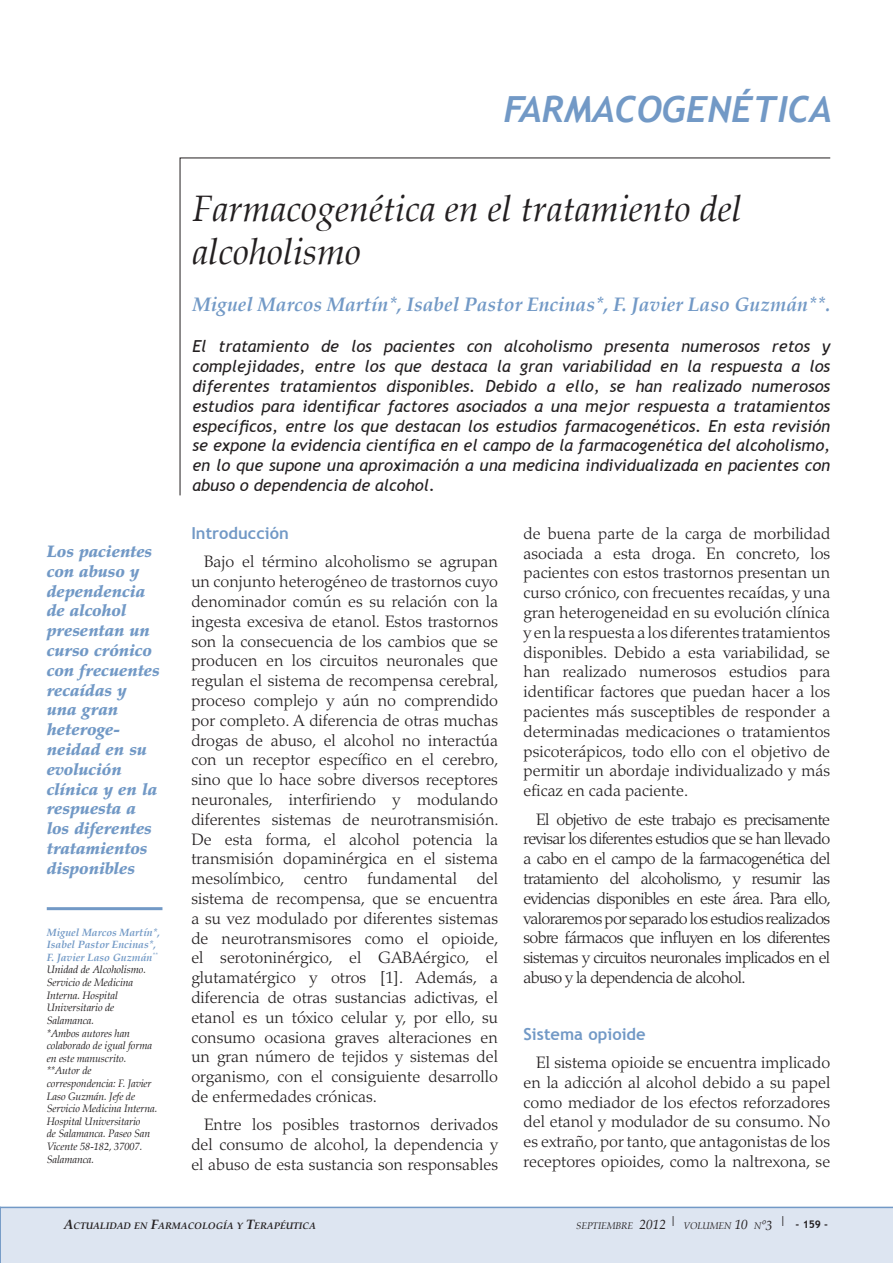
<style>
.page{position:relative;width:893px;height:1263px;background:#fff}
.page>*{position:absolute;margin:0;border:0;box-sizing:border-box;transform-origin:0 0}
.t1{font:italic 36px/43.2px "Palatino";color:#231f20}
.t2{font:italic 700 36px "Trebuchet";color:#7299c6}
.t3{font:italic 700 19.5px "Palatino";color:#7299c6}
.t4{font:300 16.5px/19.8px "Palatino";color:#231f20;text-align:justify}
.t5{font:italic 16.5px/19.8px "Trebuchet MS";color:#231f20;text-align:justify}
.t6{font:italic 900 16.5px/19.8px "Palatino";color:#7299c6}
.t7{font:700 16.5px "Trebuchet MS";color:#7299c6}
.t8{font:italic 10.5px/12.6px "Palatino";letter-spacing:-.01em;color:#231f20}
.t9{font:italic 700 9.45px "Palatino";color:#231f20}
.t10{font:italic 9.45px "Palatino";letter-spacing:-.015em;color:#231f20}
.s1{font-weight:700;color:#7299c6}
.s2{font-size:13.5px}
.s3{font-family:"Trebuchet MS";font-weight:700;font-style:normal;font-size:10.5px}
</style>
<div class="page">
<div style="left:1px;top:1207px;width:892px;height:56px;background:#dde5f1"></div>
<svg style="left:0;top:1207px;width:1px;height:56px"></svg>
<svg style="left:179px;top:157px;width:652px;height:339px"></svg>
<hr style="left:47px;top:907px;width:115px;height:3px;background:#7299c6">
<h1 class="t2" style="left:504px;top:87px;width:329px">FARMACOGENÉTICA</h1>
<p class="t6" style="left:47px;top:542px;width:114px">Los pacientes con abuso y dependencia de alcohol presentan un curso crónico con frecuentes recaídas y una gran heteroge&shy;neidad en su evolución clínica y en la respuesta a los diferentes tratamientos disponibles</p>
<p class="t8" style="left:47px;top:926px;width:115px"><span class="s1">Miguel Marcos Martín*,<br>Isabel Pastor Encinas*,<br>F. Javier Laso Guzmán</span><sup>**<br></sup>Unidad de Alcoholismo.<br>Servicio de Medicina<br>Interna. Hospital<br>Universitario de<br>Salamanca.<br>*Ambos autores han colaborado de igual forma en este manuscrito. **Autor de correspondencia: F. Javier<br>Laso Guzmán. Jefe de<br>Servicio Medicina Interna.<br>Hospital Universitario<br>de Salamanca. Paseo San<br>Vicente 58-182, 37007.<br>Salamanca.</p>
<h1 class="t1" style="left:192px;top:186px;width:551px">Farmacogenética en el tratamiento del alcoholismo</h1>
<p class="t3" style="left:192px;top:288px;width:639px">Miguel Marcos Martín*, Isabel Pastor Encinas*, F. Javier Laso Guzmán**.</p>
<p class="t5" style="left:192px;top:337px;width:639px">El tratamiento de los pacientes con alcoholismo presenta numerosos retos y complejidades, entre los que destaca la gran variabilidad en la respuesta a los diferentes tratamientos disponibles. Debido a ello, se han realizado numerosos estudios para identificar factores asociados a una mejor respuesta a tratamientos específicos, entre los que destacan los estudios farmacogenéticos. En esta revisión se expone la evidencia científica en el campo de la farmacogenética del alcoholismo, en lo que supone una aproximación a una medicina individualizada en pacientes con abuso o dependencia de alcohol.</p>
<p class="t7" style="left:191px;top:523px;width:99px">Introducción</p>
<p class="t4" style="left:191px;top:552px;width:309px;text-indent:13px">Bajo el término alcoholismo se agrupan un conjunto heterogéneo de trastornos cuyo denominador común es su relación con la ingesta excesiva de etanol. Estos trastornos son la consecuencia de los cambios que se producen en los circuitos neuronales que regulan el sistema de recompensa cerebral, proceso complejo y aún no comprendido por completo. A diferencia de otras muchas drogas de abuso, el alcohol no interactúa con un receptor específico en el cerebro, sino que lo hace sobre diversos receptores neuronales, interfiriendo y modulando diferentes sistemas de neurotransmisión.<br>De esta forma, el alcohol potencia la transmisión dopaminérgica en el sistema mesolímbico, centro fundamental del sistema de recompensa, que se encuentra a su vez modulado por diferentes sistemas de neurotransmisores como el opioide, el serotoninérgico, el GABAérgico, el glutamatérgico y otros [1]. Además, a diferencia de otras sustancias adictivas, el etanol es un tóxico celular y, por ello, su consumo ocasiona graves alteraciones en un gran número de tejidos y sistemas del organismo, con el consiguiente desarrollo de enfermedades crónicas.</p>
<p class="t4" style="left:191px;top:1115px;width:308px;text-indent:13px">Entre los posibles trastornos derivados del consumo de alcohol, la dependencia y el abuso de esta sustancia son responsables</p>
<p class="t4" style="left:524px;top:524px;width:308px">de buena parte de la carga de morbilidad asociada a esta droga. En concreto, los pacientes con estos trastornos presentan un curso crónico, con frecuentes recaídas, y una gran heterogeneidad en su evolución clínica y en la respuesta a los diferentes tratamientos disponibles. Debido a esta variabilidad, se han realizado numerosos estudios para identificar factores que puedan hacer a los pacientes más susceptibles de responder a determinadas medicaciones o tratamientos psicoterápicos, todo ello con el objetivo de permitir un abordaje individualizado y más eficaz en cada paciente.</p>
<p class="t4" style="left:524px;top:809px;width:309px;text-indent:13px">El objetivo de este trabajo es precisamente revisar los diferentes estudios que se han llevado a cabo en el campo de la farmacogenética del tratamiento del alcoholismo, y resumir las evidencias disponibles en este área. Para ello, valoraremos por separado los estudios realizados sobre fármacos que influyen en los diferentes sistemas y circuitos neuronales implicados en el abuso y la dependencia de alcohol.</p>
<p class="t7" style="left:524px;top:1023px;width:124px">Sistema opioide</p>
<p class="t4" style="left:524px;top:1053px;width:308px;text-indent:13px">El sistema opioide se encuentra implicado en la adicción al alcohol debido a su papel como mediador de los efectos reforzadores del etanol y modulador de su consumo. No es extraño, por tanto, que antagonistas de los receptores opioides, como la naltrexona, se</p>
<p class="t9" style="left:64px;top:1217px;width:254px"><span class="s2">A</span>CTUALIDAD EN <span class="s2">F</span>ARMACOLOGÍA Y <span class="s2">T</span>ERAPÉUTICA</p>
<p class="t10" style="left:576px;top:1217px;width:253px">SEPTIEMBRE <span class="s2">2012</span> <sup>|</sup> VOLUMEN <span class="s2">10</span> N<span class="s2">º3</span> <sup>|</sup> <span class="s3">- 159 -</span></p>
</div>
